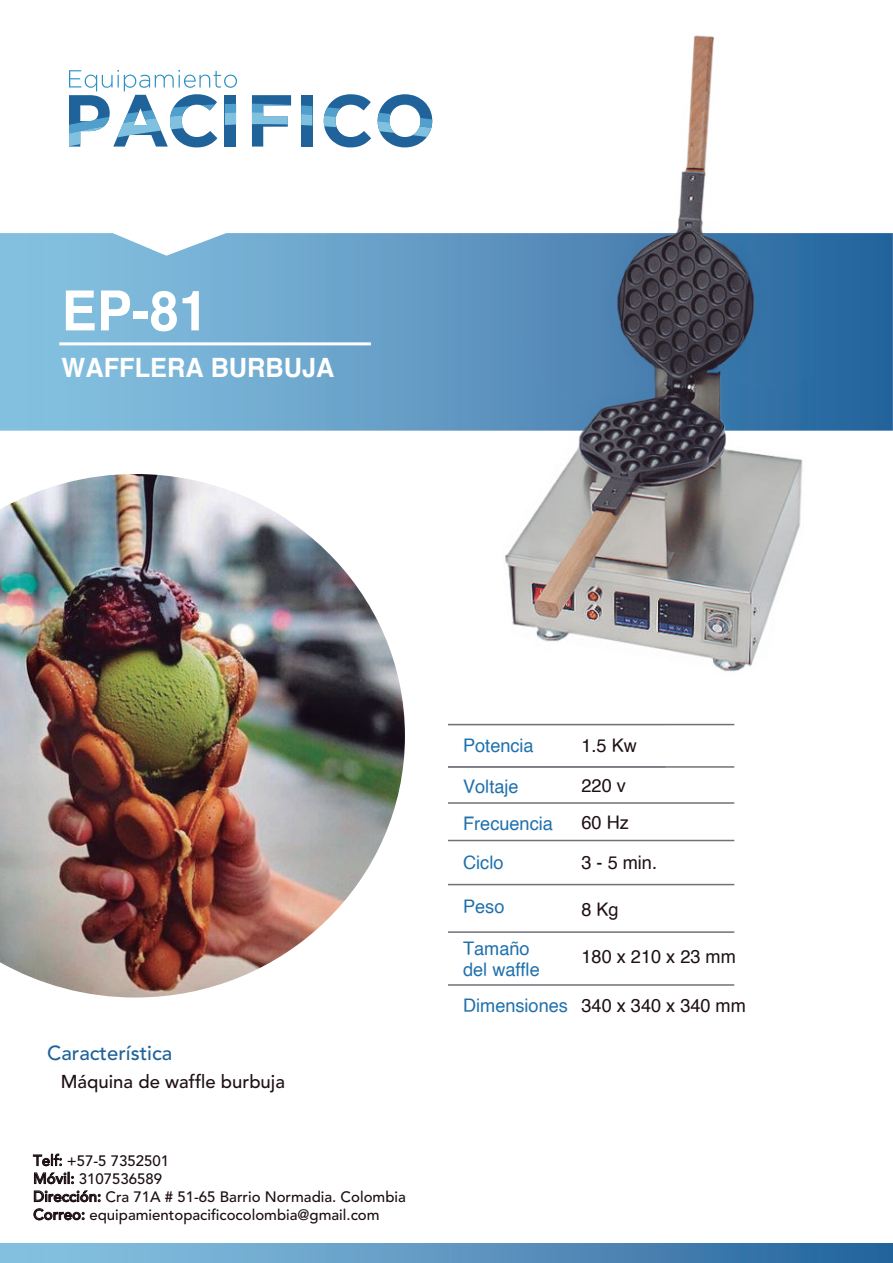
<style>
.page{position:relative;width:893px;height:1263px;background:#fff}
.page>*{position:absolute;margin:0;border:0;box-sizing:border-box;transform-origin:0 0}
.t1{font:700 55.5px "Helvetica";color:#fff;scale:.95 1}
.t2{font:700 26.55px "Helvetica";color:#fff;scale:.95 1}
.t3{font:500 20.25px "Avenir LT Std";color:#20629a}
.t4{font:18.75px/39.8px "Helvetica";color:#1e1013}
.t5{font:18.75px/21.8px "Helvetica";color:#1f70ad}
.t6{font:500 18.6px "Avenir LT Std";color:#1e1013}
.t7{font:500 15px/18px "Avenir LT Std";color:#1b0e13}
.s1{font-weight:400}
.s2{color:#1f70ad}
</style>
<div class="page">
<div style="left:301px;top:95px;width:11px;height:52px;background:#20629a"></div>
<svg style="left:252px;top:95px;width:39px;height:52px"></svg>
<svg style="left:301px;top:105px;width:11px;height:21px"></svg>
<svg style="left:324px;top:94px;width:47px;height:53px"></svg>
<svg style="left:378px;top:94px;width:54px;height:53px"></svg>
<svg style="left:69px;top:70px;width:168px;height:77px"></svg>
<svg style="left:0;top:233px;width:893px;height:198px;background:#6aa4cb"></svg>
<div style="left:0;top:1243px;width:893px;height:20px;background:linear-gradient(to right,#8fc8e5,#29649d)"></div>
<hr style="left:448px;top:984px;width:286px;height:2px;background:#707178">
<hr style="left:448px;top:931px;width:286px;height:2px;background:#707178">
<hr style="left:448px;top:884px;width:286px;height:1px;background:#707178">
<hr style="left:448px;top:802px;width:286px;height:2px;background:#707178">
<hr style="left:448px;top:840px;width:286px;height:1px;background:#707178">
<hr style="left:448px;top:724px;width:286px;height:1px;background:#707178">
<hr style="left:448px;top:766px;width:286px;height:2px;background:#707178">
<hr style="left:59px;top:342px;width:312px;height:3px;background:#fff">
<img style="left:0;top:474px;width:405px;height:523px">
<img style="left:502px;top:35px;width:313px;height:637px">
<svg style="left:33px;top:1153px;width:41px;height:31px"></svg>
<svg style="left:34px;top:1190px;width:67px;height:12px"></svg>
<svg style="left:33px;top:1208px;width:52px;height:12px"></svg>
<h1 class="t1" style="left:62px;top:279px;width:156px">EP-81</h1>
<h2 class="t2" style="left:62px;top:352px;width:289px">WAFFLERA BURBUJA</h2>
<h3 class="t3" style="left:47px;top:1044px;width:127px">Característica</h3>
<p class="t6" style="left:61px;top:1074px;width:226px">Máquina de waffle burbuja</p>
<p class="t7" style="left:33px;top:1153px;width:374px"><span class="s1">Telf:</span> +57-5 7352501<br>Móvil: 3107536589<br>Dirección: Cra 71A # 51-65 Barrio Normadia. Colombia Correo: equipamientopacificocolombia@gmail.com</p>
<p class="t5" style="left:463px;top:736px;width:72px">Potencia</p>
<p class="t4" style="left:581px;top:727px;width:57px">1.5 Kw<br>220 v</p>
<p class="t5" style="left:463px;top:777px;width:57px">Voltaje</p>
<p class="t5" style="left:463px;top:814px;width:91px">Frecuencia</p>
<p class="t4" style="left:581px;top:805px;width:49px">60 Hz</p>
<p class="t5" style="left:463px;top:853px;width:42px">Ciclo</p>
<p class="t5" style="left:463px;top:897px;width:43px">Peso</p>
<p class="t4" style="left:581px;top:891px;width:39px">8 Kg</p>
<p class="t5" style="left:463px;top:939px;width:78px">Tamaño del waffle</p>
<p class="t4" style="left:581px;top:938px;width:156px">180 x 210 x 23 mm</p>
<p class="t4" style="left:463px;top:987px;width:284px"><span class="s2">Dimensiones</span> 340 x 340 x 340 mm</p>
<p class="t4" style="left:581px;top:844px;width:77px">3 - 5 min.</p>
</div>
